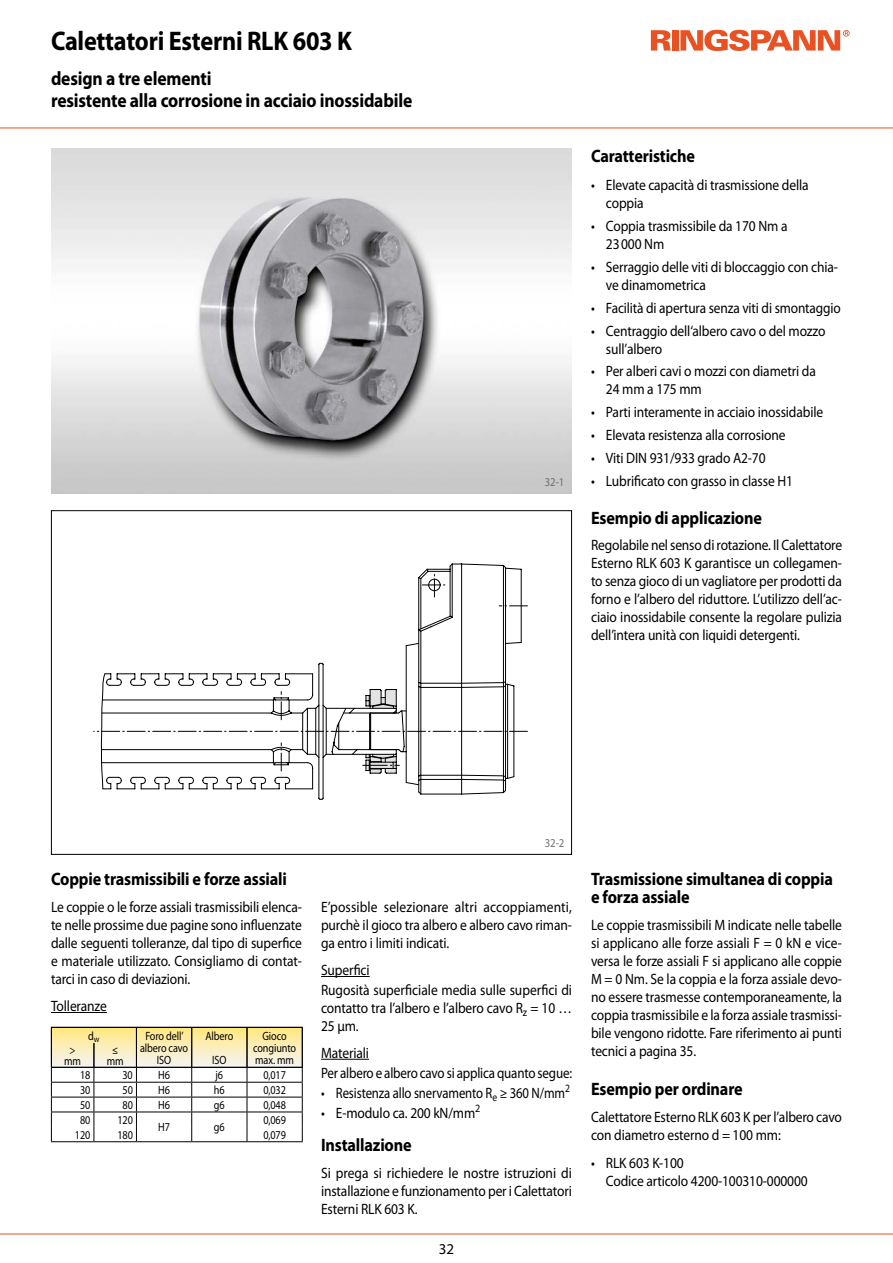
<style>
.page{position:relative;width:893px;height:1263px;background:#fff}
.page>*{position:absolute;margin:0;border:0;box-sizing:border-box;transform-origin:0 0}
.t1{font:700 27px "Myriad Pro";letter-spacing:-.01em;color:#000;scale:.9 1}
.t2{font:700 19.5px/22.2px "Myriad Pro";letter-spacing:-.01em;color:#000;scale:.9 1}
.t3{font:700 18px/18px "Myriad Pro";letter-spacing:-.01em;color:#000;scale:.9 1}
.t4{font:15px/18px "Myriad Pro";letter-spacing:-.01em;color:#000;scale:.9 1}
.t5{font:15px "Myriad Pro";letter-spacing:-.01em;color:#000;scale:.85 1}
.t6{font:15px "Myriad Pro";letter-spacing:-.01em;color:#000}
.t7{font:12px/12px "Myriad Pro";letter-spacing:-.01em;color:#000;text-align:center;scale:.85 1}
.t8{font:12px "Myriad Pro";color:#706f6f;scale:.9 1}
</style>
<div class="page">
<hr style="left:0;top:128px;width:893px;height:1px;background:#e95123">
<hr style="left:0;top:1233px;width:893px;height:1px;background:#e95123">
<img style="left:51px;top:149px;width:521px;height:344px">
<svg style="left:106px;top:789px;width:400px;height:11px"></svg>
<svg style="left:94px;top:563px;width:433px;height:226px"></svg>
<svg style="left:651px;top:30px;width:20px;height:21px"></svg>
<div style="left:672px;top:30px;width:6px;height:21px;background:#e95123"></div>
<svg style="left:680px;top:30px;width:170px;height:21px"></svg>
<hr style="left:321px;top:976px;width:49px;height:1px;background:#000">
<hr style="left:321px;top:1059px;width:48px;height:1px;background:#000">
<hr style="left:51px;top:1012px;width:56px;height:1px;background:#000">
<svg style="left:51px;top:1027px;width:252px;height:115px"></svg>
<hr style="left:51px;top:1067px;width:43px;height:1px;background:#000">
<hr style="left:94px;top:1067px;width:42px;height:1px;background:#000">
<hr style="left:136px;top:1067px;width:56px;height:1px;background:#000">
<hr style="left:192px;top:1067px;width:55px;height:1px;background:#000">
<hr style="left:247px;top:1067px;width:56px;height:1px;background:#000">
<h1 class="t1" style="left:51px;top:23px;width:336px">Calettatori Esterni RLK 603 K</h1>
<h2 class="t2" style="left:51px;top:67px;width:403px">design a tre elementi<br>resistente alla corrosione in acciaio inossidabile</h2>
<p class="t8" style="left:545px;top:474px;width:23px">32-1</p>
<p class="t3" style="left:591px;top:147px;width:117px">Caratteristiche</p>
<p class="t4" style="left:606px;top:176px;width:227px;text-indent:-15px">• Elevate capacità di trasmissione della coppia</p>
<p class="t4" style="left:606px;top:217px;width:203px;text-indent:-15px">• Coppia trasmissibile da 170 Nm a<br>23000 Nm</p>
<p class="t4" style="left:606px;top:258px;width:259px;text-indent:-15px">• Serraggio delle viti di bloccaggio con chia&shy;ve dinamometrica</p>
<p class="t4" style="left:591px;top:298px;width:279px">• Facilità di apertura senza viti di smontaggio</p>
<p class="t4" style="left:606px;top:321px;width:245px;text-indent:-15px">• Centraggio dell‘albero cavo o del mozzo sull’albero</p>
<p class="t4" style="left:606px;top:362px;width:235px;text-indent:-15px">• Per alberi cavi o mozzi con diametri da<br>24 mm a 175 mm</p>
<p class="t4" style="left:591px;top:403px;width:259px">• Parti interamente in acciaio inossidabile</p>
<p class="t4" style="left:591px;top:426px;width:217px">• Elevata resistenza alla corrosione</p>
<p class="t4" style="left:591px;top:448px;width:195px">• Viti DIN 931/933 grado A2-70</p>
<p class="t4" style="left:591px;top:471px;width:226px">• Lubrificato con grasso in classe H1</p>
<p class="t3" style="left:591px;top:508px;width:191px">Esempio di applicazione</p>
<p class="t4" style="left:591px;top:536px;width:280px;text-align:justify">Regolabile nel senso di rotazione. Il Calettatore Esterno RLK 603 K garantisce un collegamen&shy;to senza gioco di un vagliatore per prodotti da forno e l’albero del riduttore. L’utilizzo dell’ac&shy;ciaio inossidabile consente la regolare pulizia dell’intera unità con liquidi detergenti.</p>
<p class="t3" style="left:51px;top:870px;width:264px">Coppie trasmissibili e forze assiali</p>
<p class="t4" style="left:51px;top:898px;width:280px;text-align:justify">Le coppie o le forze assiali trasmissibili elenca&shy;te nelle prossime due pagine sono influenzate dalle seguenti tolleranze, dal tipo di superfice e materiale utilizzato. Consigliamo di contat&shy;tarci in caso di deviazioni.</p>
<p class="t4" style="left:51px;top:997px;width:64px">Tolleranze</p>
<p class="t7" style="left:140px;top:1029px;width:58px">Foro dell’ albero cavo<br>ISO</p>
<p class="t7" style="left:205px;top:1023px;width:34px;line-height:24px">Albero<br>ISO</p>
<p class="t7" style="left:253px;top:1029px;width:52px">Gioco congiunto max. mm</p>
<p class="t7" style="left:88px;top:1030px;width:15px">d<sub>w</sub></p>
<p class="t7" style="left:64px;top:1045px;width:21px;line-height:10.5px">&gt; mm</p>
<p class="t7" style="left:107px;top:1045px;width:21px;line-height:10.5px">≤ mm</p>
<p class="t7" style="left:80px;top:1069px;width:14px">18</p>
<p class="t7" style="left:123px;top:1069px;width:14px">30</p>
<p class="t7" style="left:158px;top:1069px;width:15px">H6</p>
<p class="t7" style="left:216px;top:1069px;width:10px">j6</p>
<p class="t7" style="left:263px;top:1069px;width:28px">0,017</p>
<p class="t7" style="left:80px;top:1084px;width:14px">30</p>
<p class="t7" style="left:123px;top:1084px;width:14px">50</p>
<p class="t7" style="left:158px;top:1084px;width:15px">H6</p>
<p class="t7" style="left:214px;top:1084px;width:14px">h6</p>
<p class="t7" style="left:263px;top:1084px;width:28px">0,032</p>
<p class="t7" style="left:80px;top:1099px;width:14px">50</p>
<p class="t7" style="left:123px;top:1099px;width:14px">80</p>
<p class="t7" style="left:158px;top:1099px;width:15px">H6</p>
<p class="t7" style="left:214px;top:1099px;width:14px">g6</p>
<p class="t7" style="left:263px;top:1099px;width:28px">0,048</p>
<p class="t7" style="left:80px;top:1114px;width:14px">80</p>
<p class="t7" style="left:117px;top:1114px;width:20px">120</p>
<p class="t7" style="left:158px;top:1121px;width:15px">H7</p>
<p class="t7" style="left:214px;top:1121px;width:14px">g6</p>
<p class="t7" style="left:263px;top:1114px;width:28px">0,069</p>
<p class="t7" style="left:75px;top:1128px;width:20px">120</p>
<p class="t7" style="left:117px;top:1128px;width:20px">180</p>
<p class="t7" style="left:263px;top:1128px;width:28px">0,079</p>
<p class="t8" style="left:545px;top:836px;width:23px">32-2</p>
<p class="t4" style="left:321px;top:898px;width:280px;text-align:justify">E’possible selezionare altri accoppiamenti, purchè il gioco tra albero e albero cavo riman&shy;ga entro i limiti indicati.</p>
<p class="t4" style="left:321px;top:960px;width:280px;line-height:20.1px">Superfici<br>Rugosità superficiale media sulle superfici di</p>
<p class="t4" style="left:321px;top:999px;width:280px">contatto tra l’albero e l’albero cavo R<sub>z</sub> = 10 …<br>25 µm.</p>
<p class="t4" style="left:321px;top:1042px;width:280px;line-height:20.1px">Materiali<br>Per albero e albero cavo si applica quanto segue:</p>
<p class="t5" style="left:321px;top:1084px;width:294px">• Resistenza allo snervamento R<sub>e</sub> ≥ 360 N/mm<sup>2</sup></p>
<p class="t4" style="left:321px;top:1104px;width:178px">• E-modulo ca. 200 kN/mm<sup>2</sup></p>
<p class="t3" style="left:321px;top:1135px;width:102px">Installazione</p>
<p class="t4" style="left:321px;top:1163px;width:280px;text-align:justify">Si prega si richiedere le nostre istruzioni di installazione e funzionamento per i Calettatori Esterni RLK 603 K.</p>
<p class="t6" style="left:439px;top:1240px;width:17px">32</p>
<p class="t3" style="left:591px;top:870px;width:270px">Trasmissione simultanea di coppia e forza assiale</p>
<p class="t4" style="left:591px;top:916px;width:280px;text-align:justify">Le coppie trasmissibili M indicate nelle tabelle si applicano alle forze assiali F = 0 kN e vice&shy;versa le forze assiali F si applicano alle coppie M = 0 Nm. Se la coppia e la forza assiale devo&shy;no essere trasmesse contemporaneamente, la coppia trasmissibile e la forza assiale trasmissi&shy;bile vengono ridotte. Fare riferimento ai punti tecnici a pagina 35.</p>
<p class="t3" style="left:591px;top:1080px;width:170px">Esempio per ordinare</p>
<p class="t4" style="left:591px;top:1108px;width:280px">Calettatore Esterno RLK 603 K per l’albero cavo con diametro esterno d = 100 mm:</p>
<p class="t4" style="left:606px;top:1153px;width:226px;text-indent:-15px">• RLK 603 K-100<br>Codice articolo 4200-100310-000000</p>
</div>
